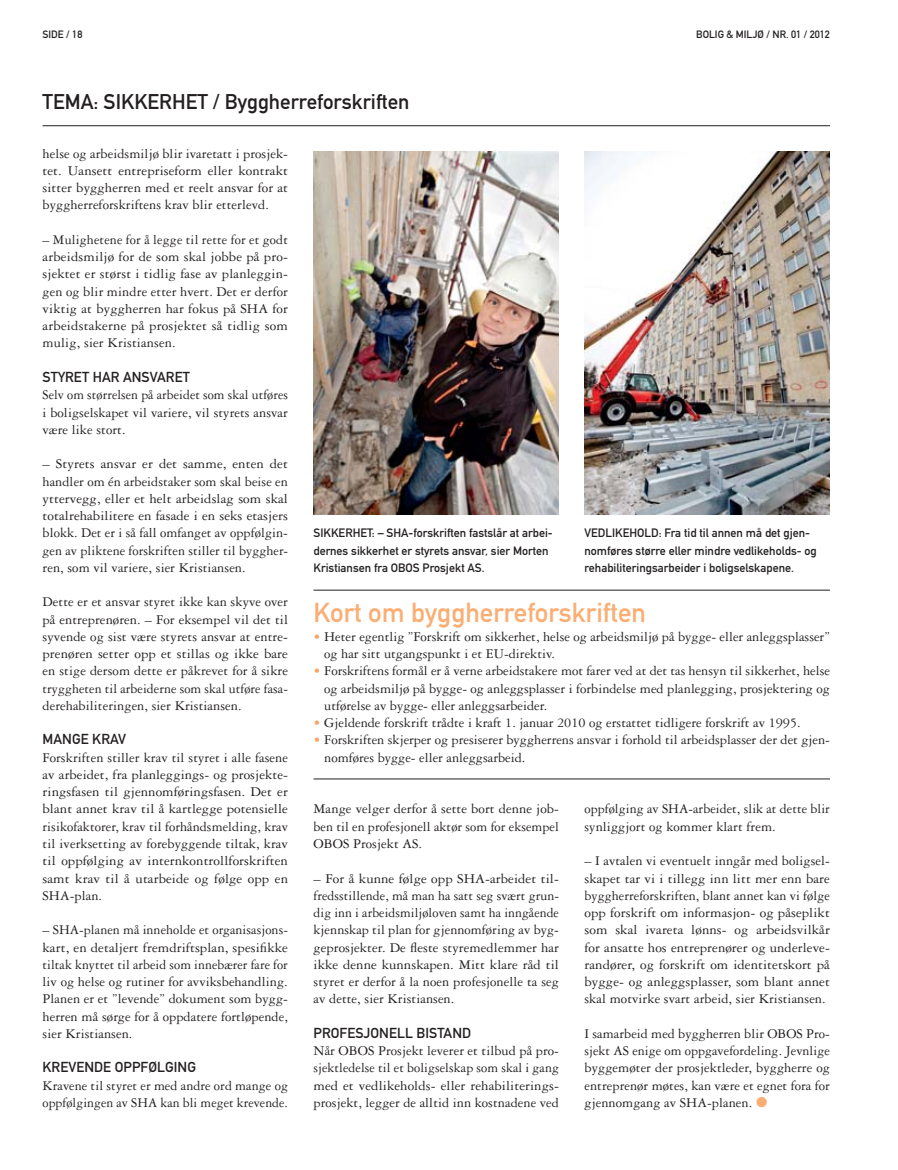
<style>
.page{position:relative;width:898px;height:1170px;background:#fff}
.page>*{position:absolute;margin:0;border:0;box-sizing:border-box;transform-origin:0 0}
.t1{font:27px "DIN Mittelschrift LT";color:#faae74}
.t2{font:21px "DIN Mittelschrift LT";color:#231f20}
.t3{font:14.25px/17.2px "Garamond Three LT";letter-spacing:.005em;color:#231f20;text-align:justify}
.t4{font:14.25px/17.2px "Garamond Three LT";letter-spacing:.005em;color:#231f20;text-align:justify;scale:.96 1}
.t5{font:14.25px "DIN Mittelschrift LT";letter-spacing:.005em;color:#231f20}
.t6{font:12px/17.2px "DIN Mittelschrift LT";color:#231f20}
.t7{font:10.5px "DIN Mittelschrift LT";color:#231f20}
.s1{color:#f9a566}
.s2{color:#faae74}
</style>
<div class="page">
<hr style="left:313px;top:590px;width:516px;height:1px;background:#231f20">
<hr style="left:313px;top:778px;width:516px;height:1px;background:#231f20">
<img style="left:313px;top:151px;width:245px;height:363px">
<img style="left:584px;top:151px;width:245px;height:363px">
<hr style="left:43px;top:125px;width:786px;height:1px;background:#231f20">
<p class="t7" style="left:43px;top:30px;width:41px">SIDE / 18</p>
<p class="t7" style="left:696px;top:30px;width:135px">BOLIG &amp; MILJØ / NR. 01 / 2012</p>
<h2 class="t2" style="left:43px;top:94px;width:368px">TEMA: SIKKERHET / Byggherreforskriften</h2>
<p class="t3" style="left:43px;top:146px;width:247px">helse og arbeidsmiljø blir ivaretatt i prosjek&shy;tet. Uansett entrepriseform eller kontrakt sitter byggherren med et reelt ansvar for at byggherreforskriftens krav blir etterlevd.</p>
<p class="t3" style="left:43px;top:232px;width:247px">– Mulighetene for å legge til rette for et godt arbeidsmiljø for de som skal jobbe på pro&shy;sjektet er størst i tidlig fase av planleggin&shy;gen og blir mindre etter hvert. Det er derfor viktig at byggherren har fokus på SHA for arbeidstakerne på prosjektet så tidlig som mulig, sier Kristiansen.</p>
<p class="t5" style="left:43px;top:372px;width:149px">STYRET HAR ANSVARET</p>
<p class="t4" style="left:43px;top:387px;width:257px">Selv om størrelsen på arbeidet som skal utføres i boligselskapet vil variere, vil styrets ansvar være like stort.</p>
<p class="t3" style="left:43px;top:456px;width:247px">– Styrets ansvar er det samme, enten det handler om én arbeidstaker som skal beise en yttervegg, eller et helt arbeidslag som skal totalrehabilitere en fasade i en seks etasjers blokk. Det er i så fall omfanget av oppfølgin&shy;gen av pliktene forskriften stiller til byggher&shy;ren, som vil variere, sier Kristiansen.</p>
<p class="t3" style="left:43px;top:594px;width:247px">Dette er et ansvar styret ikke kan skyve over på entreprenøren. – For eksempel vil det til syvende og sist være styrets ansvar at entre&shy;prenøren setter opp et stillas og ikke bare en stige dersom dette er påkrevet for å sikre tryggheten til arbeiderne som skal utføre fasa&shy;derehabiliteringen, sier Kristiansen.</p>
<p class="t5" style="left:43px;top:734px;width:85px">MANGE KRAV</p>
<p class="t3" style="left:43px;top:749px;width:247px">Forskriften stiller krav til styret i alle fasene av arbeidet, fra planleggings- og prosjekte&shy;ringsfasen til gjennomføringsfasen. Det er blant annet krav til å kartlegge potensielle risikofaktorer, krav til forhåndsmelding, krav til iverksetting av forebyggende tiltak, krav til oppfølging av internkontrollforskriften samt krav til å utarbeide og følge opp en SHA-plan.</p>
<p class="t3" style="left:43px;top:922px;width:247px">– SHA-planen må inneholde et organisasjons&shy;kart, en detaljert fremdriftsplan, spesifikke tiltak knyttet til arbeid som innebærer fare for liv og helse og rutiner for avviksbehandling.<br>Planen er et ”levende” dokument som bygg&shy;herren må sørge for å oppdatere fortløpende, sier Kristiansen.</p>
<p class="t5" style="left:43px;top:1062px;width:155px">KREVENDE OPPFØLGING</p>
<p class="t3" style="left:43px;top:1077px;width:247px">Kravene til styret er med andre ord mange og oppfølgingen av SHA kan bli meget krevende.</p>
<p class="t6" style="left:313px;top:525px;width:241px">SIKKERHET: – SHA-forskriften fastslår at arbei&shy;dernes sikkerhet er styrets ansvar, sier Morten<br>Kristiansen fra OBOS Prosjekt AS.</p>
<p class="t6" style="left:584px;top:525px;width:234px">VEDLIKEHOLD: Fra tid til annen må det gjen&shy;nomføres større eller mindre vedlikeholds- og rehabiliterings arbeider i boligselskapene.</p>
<h1 class="t1" style="left:313px;top:603px;width:334px">Kort om byggherreforskriften</h1>
<p class="t3" style="left:324px;top:629px;width:507px;text-indent:-11px"><span class="s1">•</span> Heter egentlig ”Forskrift om sikkerhet, helse og arbeidsmiljø på bygge- eller anleggsplasser” og har sitt utgangspunkt i et EU-direktiv.</p>
<p class="t3" style="left:324px;top:663px;width:507px;text-indent:-11px"><span class="s1">•</span> Forskriftens formål er å verne arbeidstakere mot farer ved at det tas hensyn til sikkerhet, helse og arbeidsmiljø på bygge- og anleggsplasser i forbindelse med planlegging, prosjektering og utførelse av bygge- eller anleggsarbeider.</p>
<p class="t3" style="left:313px;top:715px;width:488px"><span class="s1">•</span> Gjeldende forskrift trådte i kraft 1. januar 2010 og erstattet tidligere forskrift av 1995.</p>
<p class="t3" style="left:324px;top:732px;width:507px;text-indent:-11px"><span class="s1">•</span> Forskriften skjerper og presiserer byggherrens ansvar i forhold til arbeidsplasser der det gjen&shy;nomføres bygge- eller anleggsarbeid.</p>
<p class="t3" style="left:313px;top:801px;width:247px">Mange velger derfor å sette bort denne job&shy;ben til en profesjonell aktør som for eksempel OBOS Prosjekt AS.</p>
<p class="t3" style="left:313px;top:870px;width:247px">– For å kunne følge opp SHA-arbeidet til&shy;fredsstillende, må man ha satt seg svært grun&shy;dig inn i arbeidsmiljøloven samt ha inngående kjennskap til plan for gjennomføring av byg&shy;geprosjekter. De fleste styremedlemmer har ikke denne kunnskapen. Mitt klare råd til styret er derfor å la noen profesjonelle ta seg av dette, sier Kristiansen.</p>
<p class="t5" style="left:313px;top:1027px;width:159px">PROFESJONELL BISTAND</p>
<p class="t3" style="left:313px;top:1043px;width:247px">Når OBOS Prosjekt leverer et tilbud på pro&shy;sjektledelse til et boligselskap som skal i gang med et vedlikeholds- eller rehabiliterings&shy;prosjekt, legger de alltid inn kostnadene ved</p>
<p class="t3" style="left:584px;top:801px;width:247px">oppfølging av SHA-arbeidet, slik at dette blir synliggjort og kommer klart frem.</p>
<p class="t3" style="left:584px;top:853px;width:247px">– I avtalen vi eventuelt inngår med boligsel&shy;skapet tar vi i tillegg inn litt mer enn bare byggherreforskriften, blant annet kan vi følge opp forskrift om informasjon- og påseplikt som skal ivareta lønns- og arbeidsvilkår for ansatte hos entreprenører og underleve&shy;randører, og forskrift om identitetskort på bygge- og anleggsplasser, som blant annet skal motvirke svart arbeid, sier Kristiansen.</p>
<p class="t3" style="left:584px;top:1025px;width:247px">I samarbeid med byggherren blir OBOS Pro&shy;sjekt AS enige om oppgavefordeling. Jevnlige byggemøter der prosjektleder, byggherre og entreprenør møtes, kan være et egnet fora for gjennomgang av SHA-planen. <span class="s2">●</span></p>
</div>
